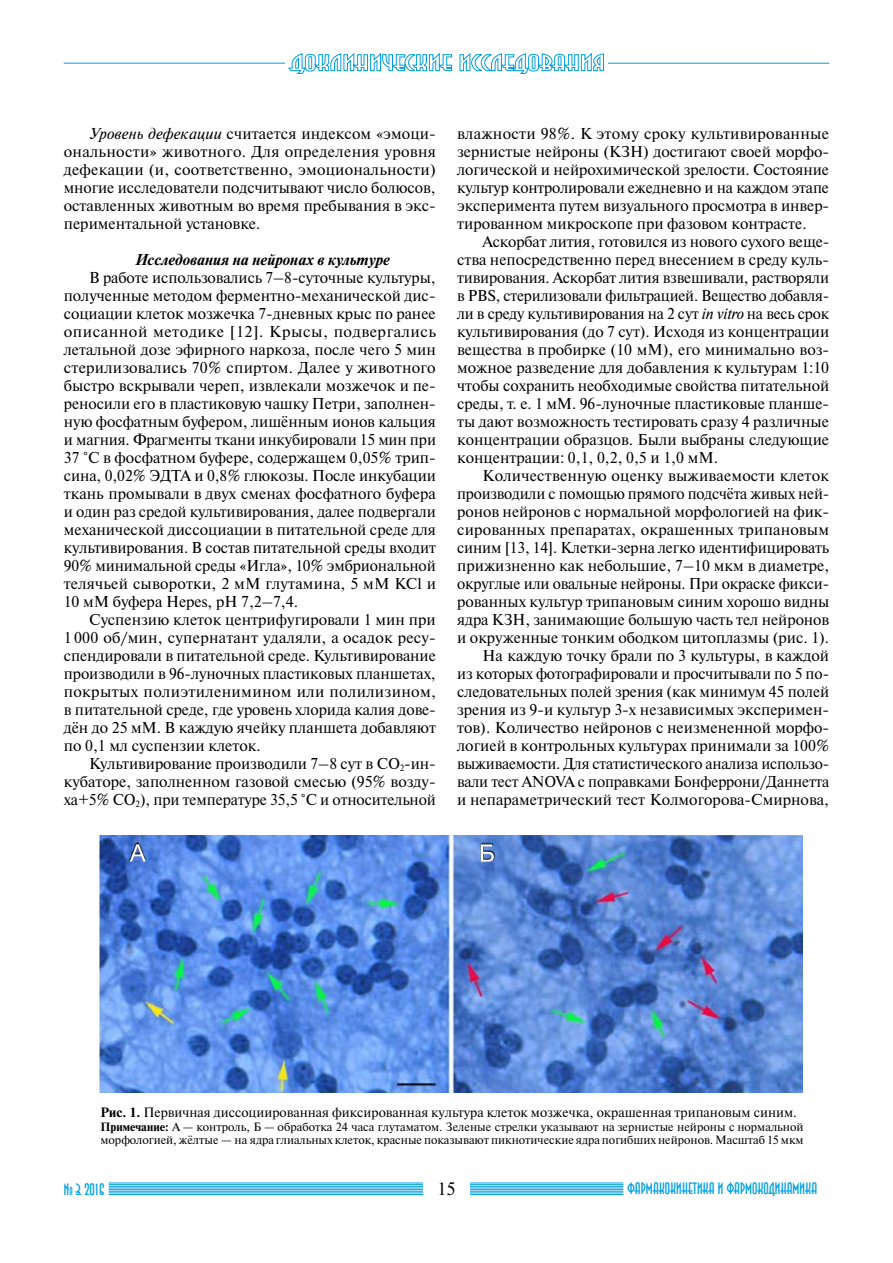
<style>
.page{position:relative;width:893px;height:1263px;background:#fff}
.page>*{position:absolute;margin:0;border:0;box-sizing:border-box;transform-origin:0 0}
.t1{font:18px "Newton C";color:#000}
.t2{font:16.5px "Anna C";color:#009fe3}
.t3{font:16.5px "Anna CTT";color:#009fe3}
.t4{font:15.75px/18px "Newton C";color:#000;text-align:justify}
.t5{font:italic 700 15.75px "Newton C";color:#000}
.t6{font:13.5px "Newton C";color:#000}
.t7{font:12px/13.5px "Newton C";letter-spacing:-.005em;color:#000}
.s1{font-style:italic}
.s2{font-weight:700}
</style>
<div class="page">
<hr style="left:64px;top:63px;width:253px;height:1px;background:#009fe3">
<hr style="left:576px;top:63px;width:253px;height:1px;background:#009fe3">
<hr style="left:109px;top:1182px;width:514px;height:1px;background:#009fe3">
<hr style="left:109px;top:1184px;width:514px;height:1px;background:#009fe3">
<hr style="left:109px;top:1186px;width:514px;height:1px;background:#009fe3">
<hr style="left:109px;top:1187px;width:514px;height:1px;background:#009fe3">
<hr style="left:109px;top:1189px;width:514px;height:1px;background:#009fe3">
<hr style="left:109px;top:1191px;width:514px;height:1px;background:#009fe3">
<hr style="left:109px;top:1192px;width:514px;height:1px;background:#009fe3">
<hr style="left:109px;top:1194px;width:514px;height:1px;background:#009fe3">
<div style="left:423px;top:1181px;width:46px;height:15px;background:#fff"></div>
<svg style="left:287px;top:53px;width:317px;height:21px"></svg>
<img style="left:100px;top:836px;width:702px;height:256px">
<svg style="left:130px;top:844px;width:16px;height:17px"></svg>
<svg style="left:481px;top:844px;width:13px;height:18px"></svg>
<p class="t4" style="left:64px;top:125px;width:374px;text-indent:26px"><span class="s1">Уровень дефекации</span> считается индексом «эмоци&shy;ональности» животного. Для определения уровня дефекации (и, соответственно, эмоциональности) многие исследователи подсчитывают число болюсов, оставленных животным во время пребывания в экс&shy;периментальной установке.</p>
<p class="t5" style="left:135px;top:251px;width:256px">Исследования на нейронах в культуре</p>
<p class="t4" style="left:64px;top:269px;width:374px;text-indent:26px">В работе использовались 7–8-суточные культуры, полученные методом ферментно-механической дис&shy;социации клеток мозжечка 7-дневных крыс по ранее описанной методике [12]. Крысы, подвергались летальной дозе эфирного наркоза, после чего 5 мин стерилизовались 70% спиртом. Далее у животного быстро вскрывали череп, извлекали мозжечок и пе&shy;реносили его в пластиковую чашку Петри, заполнен&shy;ную фосфатным буфером, лишённым ионов кальция и магния. Фрагменты ткани инкубировали 15 мин при 37 °С в фосфатном буфере, содержащем 0,05% трип&shy;сина, 0,02% ЭДТА и 0,8% глюкозы. После инкубации ткань промывали в двух сменах фосфатного буфера и один раз средой культивирования, далее подвергали механической диссоциации в питательной среде для культивирования. В состав питательной среды входит 90% минимальной среды «Игла», 10% эмбриональной телячьей сыворотки, 2 мМ глутамина, 5 мМ KCl и 10 мМ буфера Нереs, pH 7,2–7,4.</p>
<p class="t4" style="left:64px;top:611px;width:374px;text-indent:26px">Суспензию клеток центрифугировали 1 мин при 1 000 об/мин, супернатант удаляли, а осадок ресу&shy;спендировали в питательной среде. Культивирование производили в 96-луночных пластиковых планшетах, покрытых полиэтиленимином или полилизином, в питательной среде, где уровень хлорида калия дове&shy;дён до 25 мМ. В каждую ячейку планшета добавляют по 0,1 мл суспензии клеток.</p>
<p class="t4" style="left:64px;top:755px;width:374px;text-indent:26px">Культивирование производили 7–8 сут в СО<sub>2</sub>-ин&shy;кубаторе, заполненном газовой смесью (95% возду&shy;ха+5% СО<sub>2</sub>), при температуре 35,5 °С и относительной</p>
<p class="t4" style="left:457px;top:125px;width:374px">влажности 98%. К этому сроку культивированные зернистые нейроны (КЗН) достигают своей морфо&shy;логической и нейрохимической зрелости. Состояние культур контролировали ежедневно и на каждом этапе эксперимента путем визуального просмотра в инвер&shy;тированном микроскопе при фазовом контрасте.</p>
<p class="t4" style="left:457px;top:233px;width:374px;text-indent:26px">Аскорбат лития, готовился из нового сухого веще&shy;ства непосредственно перед внесением в среду куль&shy;тивирования. Аскорбат лития взвешивали, растворяли в PBS, стерилизовали фильтрацией. Вещество добавля&shy;ли в среду культивирования на 2 сут <span class="s1">in vitro</span> на весь срок культивирования (до 7 сут). Исходя из концентрации вещества в пробирке (10 мМ), его минимально воз&shy;можное разведение для добавления к культурам 1:10 чтобы сохранить необходимые свойства питательной среды, т. е. 1 мМ. 96-луночные пластиковые планше&shy;ты дают возможность тестировать сразу 4 различные концентрации образцов. Были выбраны следующие концентрации: 0,1, 0,2, 0,5 и 1,0 мМ.</p>
<p class="t4" style="left:457px;top:467px;width:374px;text-align:right">Количественную оценку выживаемости клеток производили с помощью прямого подсчёта живых ней&shy;ронов нейронов с нормальной морфологией на фик&shy;сированных препаратах, окрашенных трипановым синим [13, 14]. Клетки-зерна легко идентифицировать прижизненно как небольшие, 7–10 мкм в диаметре, округлые или овальные нейроны. При окраске фикси&shy;рованных культур трипановым синим хорошо видны ядра КЗН, занимающие большую часть тел нейронов и окруженные тонким ободком цитоплазмы (рис. 1).<br>На каждую точку брали по 3 культуры, в каждой<br>из которых фотографировали и просчитывали по 5 по&shy;следовательных полей зрения (как минимум 45 полей зрения из 9-и культур 3-х независимых эксперимен&shy;тов). Количество нейронов с неизмененной морфо&shy;логией в контрольных культурах принимали за 100% выживаемости. Для статистического анализа использо&shy;вали тест ANOVA с поправками Бонферрони/Даннетта и непараметрический тест Колмогорова-Смирнова,</p>
<p class="t6" style="left:101px;top:1105px;width:698px"><span class="s2">Рис. 1.</span> Первичная диссоциированная фиксированная культура клеток мозжечка, окрашенная трипановым синим.</p>
<p class="t7" style="left:101px;top:1120px;width:704px"><span class="s2">Примечание:</span> А — контроль, Б — обработка 24 часа глутаматом. Зеленые стрелки указывают на зернистые нейроны с нормальной морфологией, жёлтые — на ядра глиальных клеток, красные показывают пикнотические ядра погибших нейронов. Масштаб 15 мкм</p>
<p class="t3" style="left:64px;top:1181px;width:42px">¹ 3. 2016</p>
<p class="t1" style="left:437px;top:1179px;width:19px">15</p>
<p class="t2" style="left:627px;top:1181px;width:191px">ФАРМАКОКИНЕТИКА и фармокодинамика</p>
</div>
